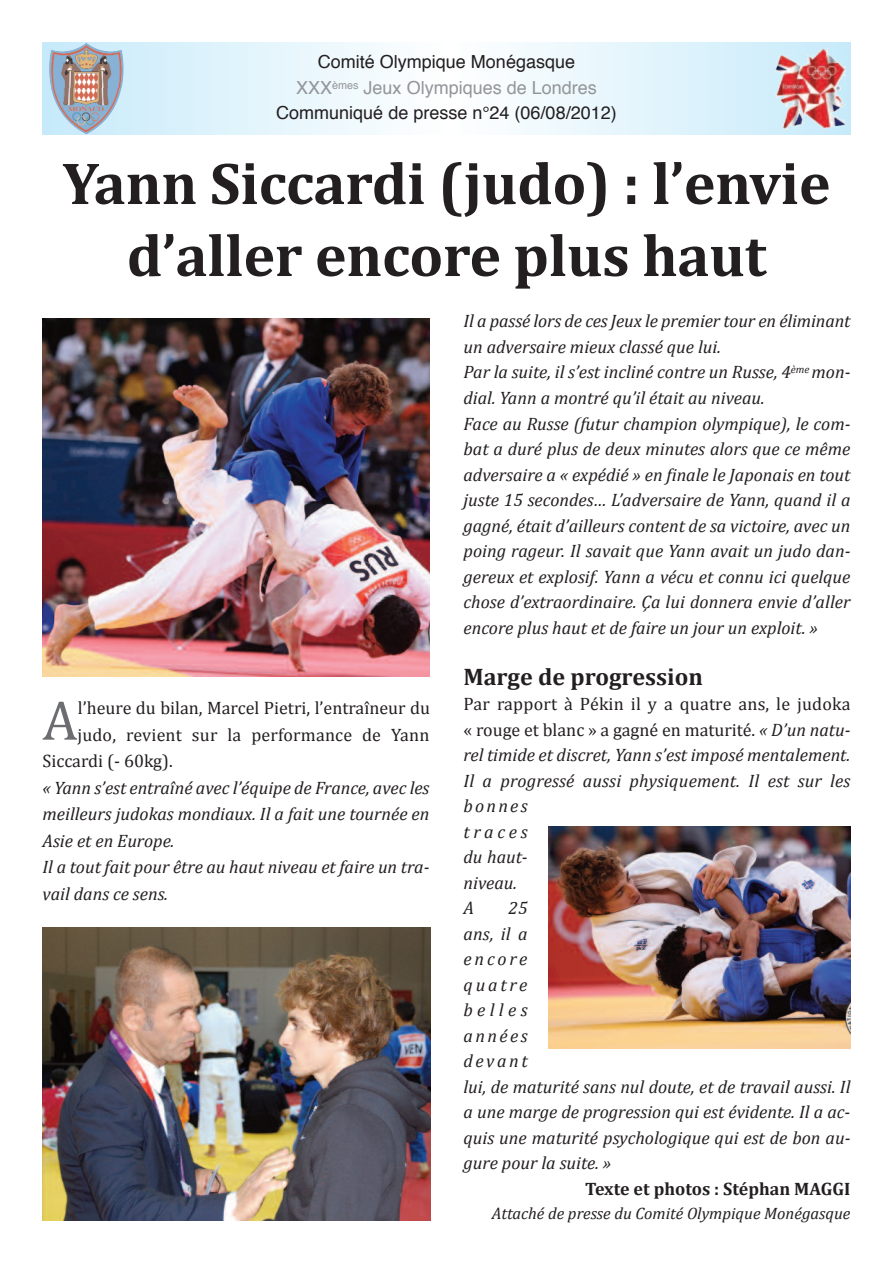
<style>
.page{position:relative;width:893px;height:1263px;background:#fff}
.page>*{position:absolute;margin:0;border:0;box-sizing:border-box;transform-origin:0 0}
.t1{font:700 60px/72px "Cambria";letter-spacing:-.005em;color:#231f20;text-align:center}
.t2{font:56.25px "Cambria";color:#6c6d70}
.t3{font:700 24px "Cambria";color:#231f20}
.t4{font:italic 18px/25.5px "Cambria";color:#231f20}
.t5{font:18px "Cambria";color:#231f20}
.t6{font:18px/25.5px "Helvetica";color:#231f20;text-align:center}
.t7{font:700 18px "Cambria";color:#231f20}
.t8{font:italic 16.5px "Cambria";color:#231f20}
.s1{color:#939598}
.s2{font-style:normal}
</style>
<div class="page">
<svg style="left:43px;top:43px;width:807px;height:92px"></svg>
<img style="left:49px;top:43px;width:75px;height:46px">
<img style="left:51px;top:89px;width:71px;height:45px">
<img style="left:775px;top:49px;width:71px;height:39px">
<img style="left:43px;top:318px;width:386px;height:358px">
<img style="left:549px;top:826px;width:301px;height:223px">
<img style="left:43px;top:928px;width:387px;height:292px">
<p class="t6" style="left:276px;top:51px;width:342px">Comité Olympique Monégasque<br><span class="s1">XXX</span><sup>èmes</sup> <span class="s1">Jeux Olympiques de Londres<br></span>Communiqué de presse n°24 (06/08/2012)</p>
<h1 class="t1" style="left:62px;top:146px;width:770px">Yann Siccardi (judo) : l’envie d’aller encore plus haut</h1>
<h2 class="t2" style="left:43px;top:686px;width:37px">A</h2>
<p class="t5" style="left:78px;top:697px;width:354px">l’heure du bilan, Marcel Pietri, l’entraîneur du</p>
<p class="t5" style="left:77px;top:723px;width:354px">judo, revient sur la performance de Yann</p>
<p class="t5" style="left:43px;top:750px;width:132px">Siccardi (- 60kg).</p>
<p class="t4" style="left:43px;top:774px;width:388px;line-height:26.5px">« Yann s’est entraîné avec l’équipe de France, avec les meilleurs judokas mondiaux. Il a fait une tournée en Asie et en Europe.<br>Il a tout fait pour être au haut niveau et faire un tra&shy;vail dans ce sens.</p>
<p class="t4" style="left:463px;top:308px;width:388px">Il a passé lors de cesJeux le premier tour en éliminant un adversaire mieux classé que lui.<br>Par la suite, il s’est incliné contre un Russe, 4<sup>ème</sup> mon&shy;dial. Yann a montré qu’il était au niveau.<br>Face au Russe (futur champion olympique), le com&shy;bat a duré plus de deux minutes alors que ce même adversaire a « expédié » en finale le Japonais en tout juste 15 secondes… L’adversaire de Yann, quand il a gagné, était d’ailleurs content de sa victoire, avec un poing rageur. Il savait que Yann avait un judo dan&shy;gereux et explosif. Yann a vécu et connu ici quelque chose d’extraordinaire. Ça lui donnera envie d’aller encore plus haut et de faire un jour un exploit. »</p>
<h3 class="t3" style="left:463px;top:662px;width:241px">Marge de progression</h3>
<p class="t4" style="left:463px;top:691px;width:388px"><span class="s2">Par rapport à Pékin il y a quatre ans, le judoka « rouge et blanc » a gagné en maturité.</span> « D’un natu&shy;rel timide et discret, Yann s’est imposé mentalement.<br>Il a progressé aussi physiquement. Il est sur les bonnes<br>traces<br>du haut-<br>niveau.<br>A</p>
<p class="t4" style="left:463px;top:895px;width:388px;text-indent:45px">25<br>ans, il a<br>encore<br>quatre<br>belles<br>années<br>devant<br>lui, de maturité sans nul doute, et de travail aussi. Il a une marge de progression qui est évidente. Il a ac&shy;quis une maturité psychologique qui est de bon au&shy;gure pour la suite. »</p>
<p class="t7" style="left:585px;top:1177px;width:267px">Texte et photos : Stéphan MAGGI</p>
<p class="t8" style="left:492px;top:1203px;width:360px">Attaché de presse du Comité Olympique Monégasque</p>
</div>
